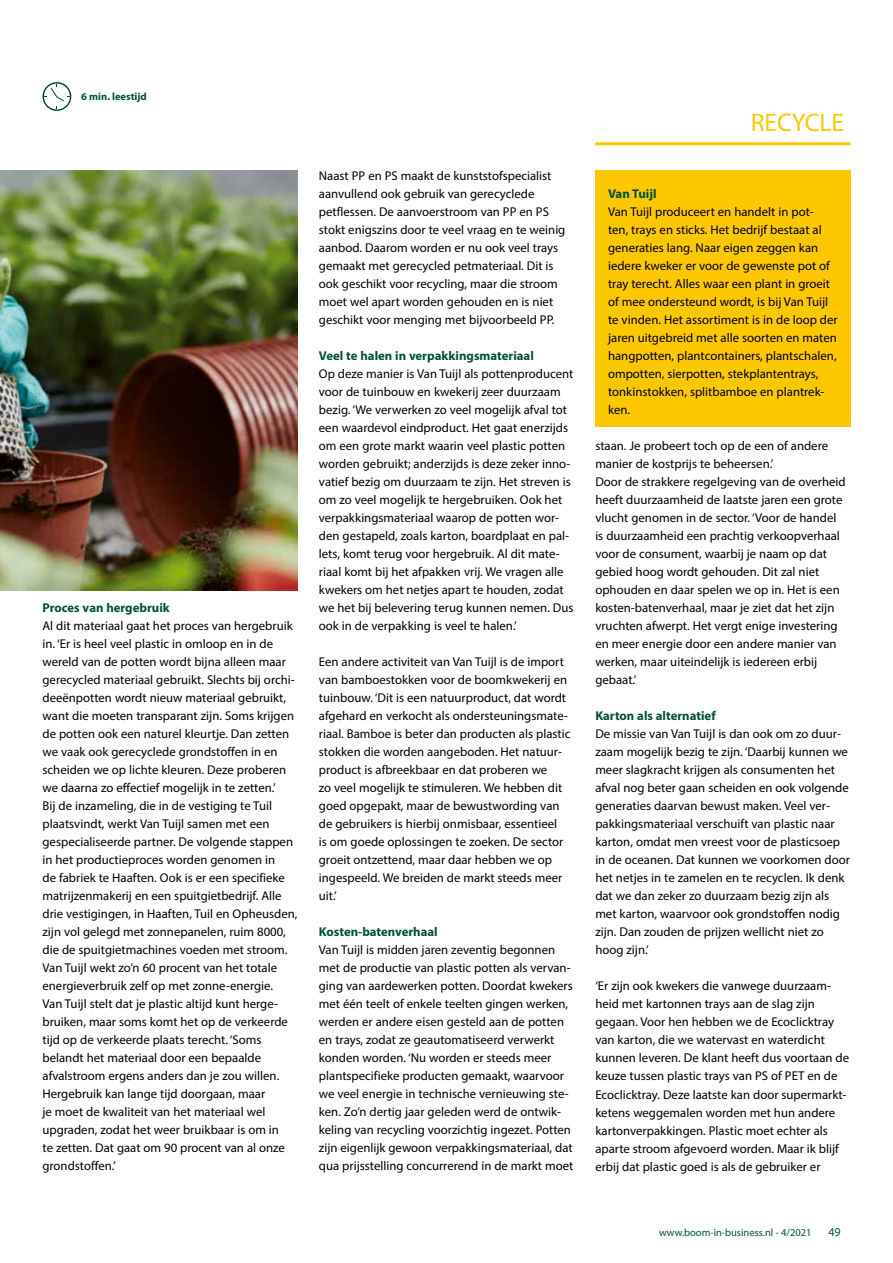
<style>
.page{position:relative;width:893px;height:1263px;background:#fff}
.page>*{position:absolute;margin:0;border:0;box-sizing:border-box;transform-origin:0 0}
.t1{font:25.5px "Myriad Pro";color:#fec800}
.t2{font:12.75px/18px "Myriad Pro";color:#000}
.t3{font:700 12.75px "Myriad Pro";color:#005139}
.t4{font:12px "Myriad Pro";color:#005139}
.t5{font:10.5px "Myriad Pro";color:#005139}
.t6{font:700 10.5px "Myriad Pro";color:#005139}
</style>
<div class="page">
<hr style="left:595px;top:142px;width:255px;height:3px;background:#fec800">
<img style="left:0;top:170px;width:298px;height:420px">
<svg style="left:43px;top:82px;width:28px;height:29px"></svg>
<div style="left:595px;top:170px;width:255px;height:257px;background:#fec800"></div>
<p class="t6" style="left:81px;top:90px;width:67px">6 min. leestijd</p>
<p class="t3" style="left:43px;top:599px;width:129px">Proces van hergebruik</p>
<p class="t2" style="left:43px;top:617px;width:256px">Al dit materiaal gaat het proces van hergebruik in. ‘Er is heel veel plastic in omloop en in de wereld van de potten wordt bijna alleen maar gerecycled materiaal gebruikt. Slechts bij orchi&shy;deeënpotten wordt nieuw materiaal gebruikt, want die moeten transparant zijn. Soms krijgen de potten ook een naturel kleurtje. Dan zetten we vaak ook gerecyclede grondstoffen in en scheiden we op lichte kleuren. Deze proberen we daarna zo effectief mogelijk in te zetten.’<br>Bij de inzameling, die in de vestiging te Tuil plaatsvindt, werkt Van Tuijl samen met een gespecialiseerde partner. De volgende stappen in het productieproces worden genomen in<br>de fabriek te Haaften. Ook is er een specifieke matrijzenmakerij en een spuitgietbedrijf. Alle drie vestigingen, in Haaften, Tuil en Opheusden, zijn vol gelegd met zonnepanelen, ruim 8000, die de spuitgietmachines voeden met stroom.<br>Van Tuijl wekt zo’n 60 procent van het totale energieverbruik zelf op met zonne-energie.<br>Van Tuijl stelt dat je plastic altijd kunt herge&shy;bruiken, maar soms komt het op de verkeerde tijd op de verkeerde plaats terecht. ‘Soms belandt het materiaal door een bepaalde afvalstroom ergens anders dan je zou willen.<br>Hergebruik kan lange tijd doorgaan, maar<br>je moet de kwaliteit van het materiaal wel upgraden, zodat het weer bruikbaar is om in<br>te zetten. Dat gaat om 90 procent van al onze grondstoffen.’</p>
<p class="t2" style="left:319px;top:167px;width:248px">Naast PP en PS maakt de kunststofspecialist aanvullend ook gebruik van gerecyclede petflessen. De aanvoerstroom van PP en PS stokt enigszins door te veel vraag en te weinig aanbod. Daarom worden er nu ook veel trays gemaakt met gerecycled petmateriaal. Dit is ook geschikt voor recycling, maar die stroom moet wel apart worden gehouden en is niet geschikt voor menging met bijvoorbeeld PP.</p>
<p class="t3" style="left:319px;top:348px;width:216px">Veel te halen in verpakkingsmateriaal</p>
<p class="t2" style="left:319px;top:365px;width:256px">Op deze manier is Van Tuijl als pottenproducent voor de tuinbouw en kwekerij zeer duurzaam bezig. ‘We verwerken zo veel mogelijk afval tot een waardevol eindproduct. Het gaat enerzijds om een grote markt waarin veel plastic potten worden gebruikt; anderzijds is deze zeker inno&shy;vatief bezig om duurzaam te zijn. Het streven is om zo veel mogelijk te hergebruiken. Ook het verpakkingsmateriaal waarop de potten wor&shy;den gestapeld, zoals karton, boardplaat en pal&shy;lets, komt terug voor hergebruik. Al dit mate&shy;riaal komt bij het afpakken vrij. We vragen alle kwekers om het netjes apart te houden, zodat we het bij belevering terug kunnen nemen. Dus ook in de verpakking is veel te halen.’</p>
<p class="t2" style="left:319px;top:653px;width:253px">Een andere activiteit van Van Tuijl is de import van bamboestokken voor de boomkwekerij en tuinbouw. ‘Dit is een natuurproduct, dat wordt afgehard en verkocht als ondersteuningsmate&shy;riaal. Bamboe is beter dan producten als plastic stokken die worden aangeboden. Het natuur&shy;product is afbreekbaar en dat proberen we<br>zo veel mogelijk te stimuleren. We hebben dit goed opgepakt, maar de bewustwording van de gebruikers is hierbij onmisbaar, essentieel<br>is om goede oplossingen te zoeken. De sector groeit ontzettend, maar daar hebben we op ingespeeld. We breiden de markt steeds meer uit.’</p>
<p class="t3" style="left:319px;top:924px;width:120px">Kosten-batenverhaal</p>
<p class="t2" style="left:319px;top:941px;width:256px">Van Tuijl is midden jaren zeventig begonnen met de productie van plastic potten als vervan&shy;ging van aardewerken potten. Doordat kwekers met één teelt of enkele teelten gingen werken, werden er andere eisen gesteld aan de potten en trays, zodat ze geautomatiseerd verwerkt konden worden. ‘Nu worden er steeds meer plantspecifieke producten gemaakt, waarvoor we veel energie in technische vernieuwing ste&shy;ken. Zo’n dertig jaar geleden werd de ontwik&shy;keling van recycling voorzichtig ingezet. Potten zijn eigenlijk gewoon verpakkingsmateriaal, dat qua prijsstelling concurrerend in de markt moet</p>
<h1 class="t1" style="left:751px;top:107px;width:95px">RECYCLE</h1>
<p class="t3" style="left:608px;top:185px;width:50px">Van Tuijl</p>
<p class="t2" style="left:608px;top:203px;width:231px">Van Tuijl produceert en handelt in pot-<br>ten, trays en sticks. Het bedrijf bestaat al generaties lang. Naar eigen zeggen kan iedere kweker er voor de gewenste pot of tray terecht. Alles waar een plant in groeit of mee ondersteund wordt, is bij Van Tuijl te vinden. Het assortiment is in de loop der jaren uitgebreid met alle soorten en maten hangpotten, plantcontainers, plantschalen, ompotten, sierpotten, stekplantentrays, tonkinstokken, splitbamboe en plantrek&shy;ken.</p>
<p class="t2" style="left:595px;top:437px;width:252px">staan. Je probeert toch op de een of andere manier de kostprijs te beheersen.’<br>Door de strakkere regelgeving van de overheid heeft duurzaamheid de laatste jaren een grote vlucht genomen in de sector. ‘Voor de handel is duurzaamheid een prachtig verkoopverhaal voor de consument, waarbij je naam op dat gebied hoog wordt gehouden. Dit zal niet ophouden en daar spelen we op in. Het is een kosten-batenverhaal, maar je ziet dat het zijn vruchten afwerpt. Het vergt enige investering en meer energie door een andere manier van werken, maar uiteindelijk is iedereen erbij gebaat.’</p>
<p class="t3" style="left:595px;top:708px;width:122px">Karton als alternatief</p>
<p class="t2" style="left:595px;top:725px;width:256px">De missie van Van Tuijl is dan ook om zo duur&shy;zaam mogelijk bezig te zijn. ‘Daarbij kunnen we meer slagkracht krijgen als consumenten het afval nog beter gaan scheiden en ook volgende generaties daarvan bewust maken. Veel ver&shy;pakkingsmateriaal verschuift van plastic naar karton, omdat men vreest voor de plasticsoep in de oceanen. Dat kunnen we voorkomen door het netjes in te zamelen en te recyclen. Ik denk dat we dan zeker zo duurzaam bezig zijn als met karton, waarvoor ook grondstoffen nodig zijn. Dan zouden de prijzen wellicht niet zo hoog zijn.’</p>
<p class="t2" style="left:595px;top:977px;width:255px">‘Er zijn ook kwekers die vanwege duurzaam&shy;heid met kartonnen trays aan de slag zijn gegaan. Voor hen hebben we de Ecoclicktray van karton, die we watervast en waterdicht kunnen leveren. De klant heeft dus voortaan de keuze tussen plastic trays van PS of PET en de Ecoclicktray. Deze laatste kan door supermarkt&shy;ketens weggemalen worden met hun andere kartonverpakkingen. Plastic moet echter als aparte stroom afgevoerd worden. Maar ik blijf erbij dat plastic goed is als de gebruiker er</p>
<p class="t5" style="left:659px;top:1226px;width:154px">www.boom-in-business.nl - 4/2021</p>
<p class="t4" style="left:828px;top:1224px;width:14px">49</p>
</div>
